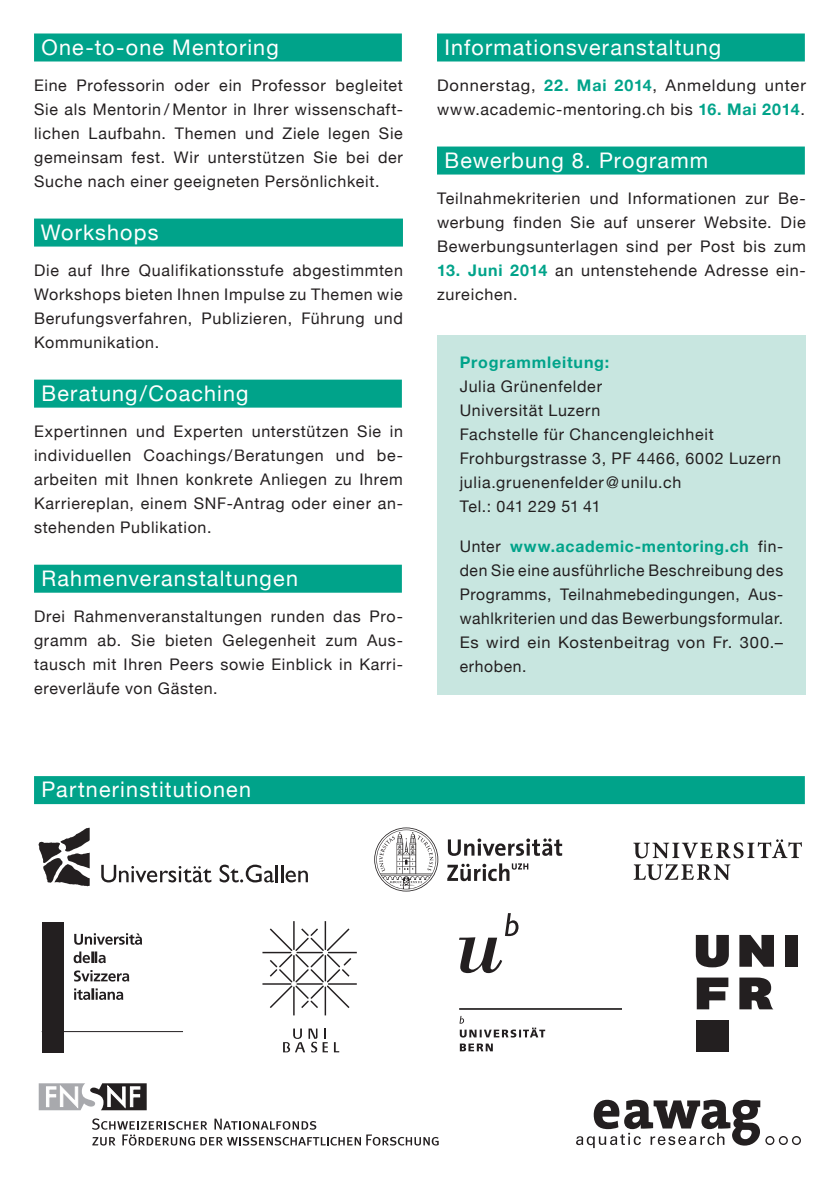
<style>
.page{position:relative;width:840px;height:1191px;background:#fff}
.page>*{position:absolute;margin:0;border:0;box-sizing:border-box;transform-origin:0 0}
.t1{font:21.6px "Helvetica Neue";letter-spacing:.055em;color:#fff}
.t2{font:16px/24px "Helvetica Neue";letter-spacing:.045em;color:#231f20;text-align:justify}
.t3{font:700 16px "Helvetica Neue";letter-spacing:.05em;color:#00a38a}
.s1{font-weight:700;color:#00a38a}
</style>
<div class="page">
<div style="left:437px;top:334px;width:368px;height:360px;background:#c8e6e0"></div>
<div style="left:34px;top:33px;width:367px;height:28px;background:#00a38a"></div>
<div style="left:34px;top:218px;width:369px;height:28px;background:#00a38a"></div>
<div style="left:34px;top:379px;width:367px;height:28px;background:#00a38a"></div>
<div style="left:34px;top:564px;width:367px;height:28px;background:#00a38a"></div>
<div style="left:437px;top:33px;width:367px;height:28px;background:#00a38a"></div>
<div style="left:437px;top:146px;width:367px;height:28px;background:#00a38a"></div>
<svg style="left:374px;top:827px;width:188px;height:64px"></svg>
<svg style="left:262px;top:921px;width:94px;height:94px"></svg>
<svg style="left:334px;top:1042px;width:5px;height:10px"></svg>
<svg style="left:283px;top:1028px;width:45px;height:24px"></svg>
<svg style="left:459px;top:913px;width:59px;height:60px"></svg>
<hr style="left:459px;top:1008px;width:162px;height:1px;background:#231f20">
<svg style="left:459px;top:1016px;width:86px;height:21px"></svg>
<svg style="left:459px;top:1043px;width:33px;height:8px"></svg>
<div style="left:42px;top:922px;width:21px;height:130px;background:#231f20"></div>
<hr style="left:42px;top:1031px;width:141px;height:1px;background:#231f20">
<svg style="left:74px;top:933px;width:68px;height:11px"></svg>
<svg style="left:74px;top:951px;width:32px;height:12px"></svg>
<svg style="left:74px;top:970px;width:55px;height:11px"></svg>
<svg style="left:74px;top:988px;width:49px;height:12px"></svg>
<svg style="left:38px;top:827px;width:52px;height:59px"></svg>
<svg style="left:101px;top:865px;width:110px;height:17px"></svg>
<svg style="left:219px;top:864px;width:55px;height:18px"></svg>
<hr style="left:275px;top:865px;width:3px;height:17px;background:#231f20">
<svg style="left:281px;top:865px;width:27px;height:17px"></svg>
<svg style="left:92px;top:1118px;width:346px;height:27px"></svg>
<svg style="left:38px;top:1083px;width:109px;height:28px"></svg>
<svg style="left:39px;top:1083px;width:108px;height:27px"></svg>
<svg style="left:633px;top:839px;width:168px;height:41px"></svg>
<svg style="left:765px;top:1136px;width:35px;height:9px"></svg>
<svg style="left:576px;top:1099px;width:183px;height:49px"></svg>
<div style="left:34px;top:776px;width:770px;height:28px;background:#00a38a"></div>
<svg style="left:695px;top:935px;width:33px;height:32px"></svg>
<svg style="left:739px;top:935px;width:34px;height:31px"></svg>
<div style="left:784px;top:935px;width:13px;height:31px;background:#231f20"></div>
<svg style="left:696px;top:977px;width:32px;height:32px"></svg>
<div style="left:695px;top:1020px;width:33px;height:31px;background:#231f20"></div>
<svg style="left:739px;top:977px;width:34px;height:32px"></svg>
<h1 class="t1" style="left:42px;top:28px;width:238px">One-to-one Mentoring</h1>
<p class="t2" style="left:34px;top:72px;width:370px">Eine Professorin oder ein Professor begleitet Sie als Mentorin / Mentor in Ihrer wissenschaft&shy;lichen Laufbahn. Themen und Ziele legen Sie gemeinsam fest. Wir unterstützen Sie bei der Suche nach einer geeigneten Persönlichkeit.</p>
<h1 class="t1" style="left:41px;top:213px;width:119px">Workshops</h1>
<p class="t2" style="left:34px;top:257px;width:370px">Die auf Ihre Qualifikationsstufe abgestimmten Workshops bieten Ihnen Impulse zu Themen wie Berufungsverfahren, Publizieren, Führung und Kommunikation.</p>
<h1 class="t1" style="left:42px;top:374px;width:208px">Beratung/Coaching</h1>
<p class="t2" style="left:34px;top:418px;width:370px">Expertinnen und Experten unterstützen Sie in individuellen Coachings/Beratungen und be&shy;arbeiten mit Ihnen konkrete Anliegen zu Ihrem Karriereplan, einem SNF-Antrag oder einer an&shy;stehenden Publikation.</p>
<h1 class="t1" style="left:42px;top:559px;width:258px">Rahmenveranstaltungen</h1>
<p class="t2" style="left:34px;top:603px;width:370px">Drei Rahmenveranstaltungen runden das Pro&shy;gramm ab. Sie bieten Gelegenheit zum Aus&shy;tausch mit Ihren Peers sowie Einblick in Karri&shy;ereverläufe von Gästen.</p>
<h1 class="t1" style="left:444px;top:28px;width:278px">Informationsveranstaltung</h1>
<p class="t2" style="left:437px;top:72px;width:370px">Donnerstag, <span class="s1">22. Mai 2014</span>, Anmeldung unter www.academic-mentoring.ch bis <span class="s1">16. Mai 2014</span>.</p>
<h1 class="t1" style="left:444px;top:141px;width:265px">Bewerbung 8. Programm</h1>
<p class="t2" style="left:437px;top:185px;width:370px">Teilnahmekriterien und Informationen zur Be&shy;werbung finden Sie auf unserer Website. Die Bewerbungsunterlagen sind per Post bis zum</p>
<p class="t2" style="left:437px;top:257px;width:370px"><span class="s1">13. Juni 2014</span> an untenstehende Adresse ein&shy;zureichen.</p>
<p class="t3" style="left:459px;top:347px;width:151px">Programmleitung:</p>
<p class="t2" style="left:459px;top:373px;width:322px;text-align:left">Julia Grünenfelder<br>Universität Luzern<br>Fachstelle für Chancengleichheit<br>Frohburgstrasse 3, PF 4466, 6002 Luzern julia.gruenenfelder@unilu.ch<br>Tel.: 041 229 51 41</p>
<p class="t2" style="left:459px;top:533px;width:325px">Unter <span class="s1">www.academic-mentoring.ch</span> fin&shy;den Sie eine ausführliche Beschreibung des Programms, Teilnahmebedingungen, Aus&shy;wahlkriterien und das Bewerbungsformular.<br>Es wird ein Kostenbeitrag von Fr. 300.– erhoben.</p>
<h1 class="t1" style="left:42px;top:771px;width:211px">Partnerinstitutionen</h1>
</div>
